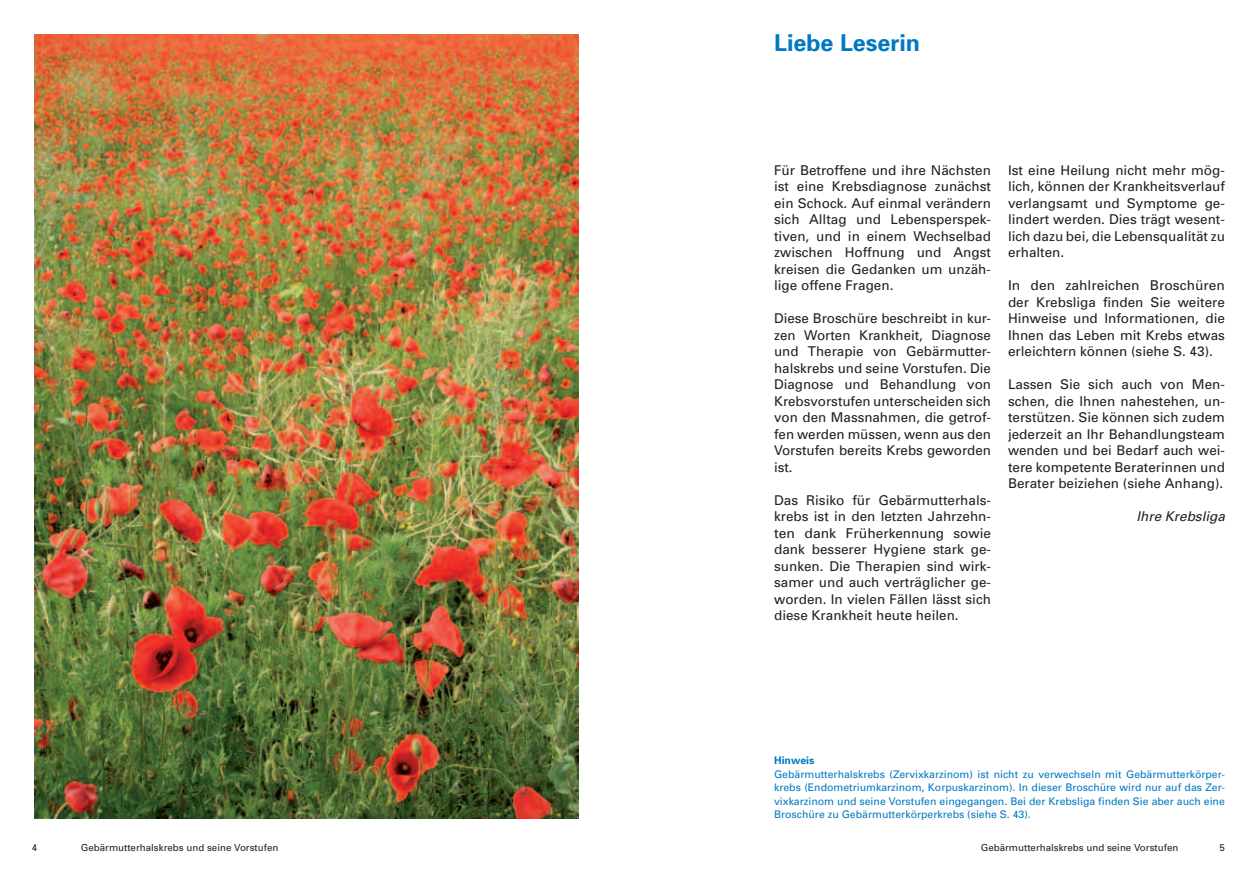
<style>
.page{position:relative;width:1259px;height:893px;background:#fff}
.page>*{position:absolute;margin:0;border:0;box-sizing:border-box;transform-origin:0 0}
.t1{font:700 23.25px "Univers";color:#0079c2}
.t2{font:13.5px/16.5px "Univers";color:#231f20;text-align:justify}
.t3{font:italic 13.5px "Univers";color:#231f20}
.t4{font:10.5px/13.5px "Univers";color:#0079c2;text-align:justify}
.t5{font:700 10.5px "Univers";color:#0079c2}
.t6{font:9.75px "Univers";color:#231f20}
</style>
<div class="page">
<img style="left:34px;top:34px;width:544px;height:784px">
<h1 class="t1" style="left:774px;top:28px;width:148px">Liebe Leserin</h1>
<p class="t2" style="left:774px;top:161px;width:218px">Für Betroffene und ihre Nächsten ist eine Krebsdiagnose zunächst ein Schock. Auf einmal verändern sich Alltag und Lebensperspek&shy;tiven, und in einem Wechselbad zwischen Hoffnung und Angst kreisen die Gedanken um unzäh&shy;lige offene Fragen.</p>
<p class="t2" style="left:774px;top:310px;width:218px">Diese Broschüre beschreibt in kur&shy;zen Worten Krankheit, Diagnose und Therapie von Gebärmutter&shy;halskrebs und seine Vorstufen. Die Diagnose und Behandlung von Krebsvorstufen unterscheiden sich von den Massnahmen, die getrof&shy;fen werden müssen, wenn aus den Vorstufen bereits Krebs geworden ist.</p>
<p class="t2" style="left:774px;top:491px;width:218px">Das Risiko für Gebärmutterhals&shy;krebs ist in den letzten Jahrzehn&shy;ten dank Früherkennung sowie dank besserer Hygiene stark ge&shy;sunken. Die Therapien sind wirk&shy;samer und auch verträglicher ge&shy;worden. In vielen Fällen lässt sich diese Krankheit heute heilen.</p>
<p class="t2" style="left:1008px;top:161px;width:218px">Ist eine Heilung nicht mehr mög&shy;lich, können der Krankheitsverlauf verlangsamt und Symptome ge&shy;lindert werden. Dies trägt wesent&shy;lich dazu bei, die Lebensqualität zu erhalten.</p>
<p class="t2" style="left:1008px;top:277px;width:218px">In den zahlreichen Broschüren der Krebsliga finden Sie weitere Hinweise und Informationen, die Ihnen das Leben mit Krebs etwas erleichtern können (siehe S. 43).</p>
<p class="t2" style="left:1008px;top:376px;width:218px">Lassen Sie sich auch von Men&shy;schen, die Ihnen nahestehen, un&shy;terstützen. Sie können sich zudem jederzeit an Ihr Behandlungsteam wenden und bei Bedarf auch wei&shy;tere kompetente Beraterinnen und Berater beiziehen (siehe Anhang).</p>
<p class="t3" style="left:1136px;top:508px;width:90px">Ihre Krebsliga</p>
<p class="t5" style="left:774px;top:754px;width:42px">Hinweis</p>
<p class="t4" style="left:774px;top:767px;width:452px">Gebärmutterhalskrebs (Zervixkarzinom) ist nicht zu verwechseln mit Gebärmutterkörper&shy;krebs (Endometriumkarzinom, Korpuskarzinom). In dieser Broschüre wird nur auf das Zer&shy;vixkarzinom und seine Vorstufen eingegangen. Bei der Krebsliga finden Sie aber auch eine Broschüre zu Gebärmutterkörperkrebs (siehe S. 43).</p>
<p class="t6" style="left:32px;top:842px;width:7px">4</p>
<p class="t6" style="left:81px;top:842px;width:199px">Gebärmutterhalskrebs und seine Vorstufen</p>
<p class="t6" style="left:980px;top:842px;width:199px">Gebärmutterhalskrebs und seine Vorstufen</p>
<p class="t6" style="left:1219px;top:842px;width:7px">5</p>
</div>
